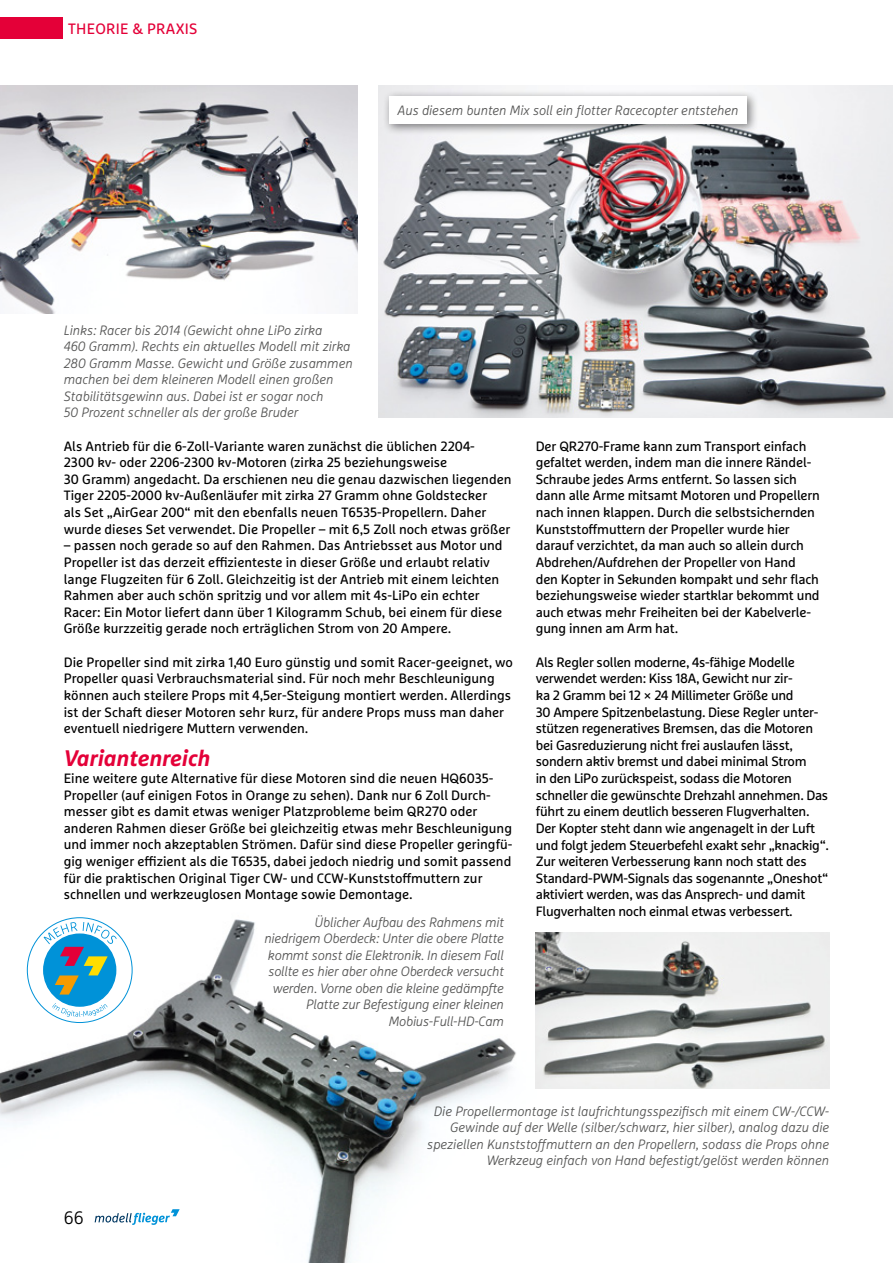
<style>
.page{position:relative;width:893px;height:1263px;background:#fff}
.page>*{position:absolute;margin:0;border:0;box-sizing:border-box;transform-origin:0 0}
.t1{font:italic 700 22.5px "Marselis OT";color:#e40038}
.t2{font:300 18px "Marselis OT";color:#000}
.t3{font:15px "Marselis OT";letter-spacing:.02em;color:#e40038}
.t4{font:13.5px/16.6px "Marselis OT";color:#000}
.t5{font:italic 300 13.5px/16.5px "Marselis OT";letter-spacing:-.01em;color:#565655;text-align:right}
.t6{font:13.5px/16.6px "Marselis OT";letter-spacing:-.02em;color:#000}
</style>
<div class="page">
<div style="left:0;top:17px;width:64px;height:22px;background:#e40038"></div>
<img style="left:0;top:85px;width:357px;height:229px">
<img style="left:378px;top:85px;width:515px;height:332px">
<div style="left:383px;top:90px;width:376px;height:46px;background:#000;opacity:.5"></div>
<div style="left:389px;top:96px;width:358px;height:27px;background:#fff"></div>
<img style="left:0;top:917px;width:536px;height:346px">
<img style="left:536px;top:932px;width:293px;height:157px">
<div style="left:27px;top:918px;width:105px;height:104px;background:#fff;border-radius:50%"></div>
<div style="left:44px;top:934px;width:72px;height:72px;background:#0092d8;border-radius:50%"></div>
<svg style="left:52px;top:1003px;width:56px;height:14px"></svg>
<svg style="left:44px;top:922px;width:73px;height:72px"></svg>
<p class="t3" style="left:68px;top:20px;width:46px">Theorie</p>
<p class="t3" style="left:132px;top:20px;width:59px">&amp; Praxis</p>
<p class="t5" style="left:398px;top:102px;width:342px">Aus diesem bunten Mix soll ein flotter Racecopter entstehen</p>
<p class="t5" style="left:64px;top:322px;width:290px;text-align:left">Links: Racer bis 2014 (Gewicht ohne LiPo zirka<br>460 Gramm). Rechts ein aktuelles Modell mit zirka 280 Gramm Masse. Gewicht und Größe zusammen machen bei dem kleineren Modell einen großen Stabilitätsgewinn aus. Dabei ist er sogar noch<br>50 Prozent schneller als der große Bruder</p>
<p class="t4" style="left:64px;top:437px;width:449px">Als Antrieb für die 6-Zoll-Variante waren zunächst die üblichen 2204-<br>2300 kv- oder 2206-2300 kv-Motoren (zirka 25 beziehungsweise<br>30 Gramm) angedacht. Da erschienen neu die genau dazwischen liegenden Tiger 2205-2000 kv-Außenläufer mit zirka 27 Gramm ohne Goldstecker<br>als Set „AirGear 200“ mit den ebenfalls neuen T6535-Propellern. Daher wurde dieses Set verwendet. Die Propeller – mit 6,5 Zoll noch etwas größer</p>
<p class="t4" style="left:64px;top:537px;width:440px">– passen noch gerade so auf den Rahmen. Das Antriebsset aus Motor und Propeller ist das derzeit effizienteste in dieser Größe und erlaubt relativ lange Flugzeiten für 6 Zoll. Gleichzeitig ist der Antrieb mit einem leichten Rahmen aber auch schön spritzig und vor allem mit 4s-LiPo ein echter Racer: Ein Motor liefert dann über 1 Kilogramm Schub, bei einem für diese Größe kurzzeitig gerade noch erträglichen Strom von 20 Ampere.</p>
<p class="t4" style="left:64px;top:653px;width:451px">Die Propeller sind mit zirka 1,40 Euro günstig und somit Racer-geeignet, wo Propeller quasi Verbrauchsmaterial sind. Für noch mehr Beschleunigung können auch steilere Props mit 4,5er-Steigung montiert werden. Allerdings ist der Schaft dieser Motoren sehr kurz, für andere Props muss man daher eventuell niedrigere Muttern verwenden.</p>
<p class="t1" style="left:64px;top:744px;width:148px">Variantenreich</p>
<p class="t4" style="left:64px;top:770px;width:450px">Eine weitere gute Alternative für diese Motoren sind die neuen HQ6035- Propeller (auf einigen Fotos in Orange zu sehen). Dank nur 6 Zoll Durch&shy;messer gibt es damit etwas weniger Platzprobleme beim QR270 oder anderen Rahmen dieser Größe bei gleichzeitig etwas mehr Beschleunigung und immer noch akzeptablen Strömen. Dafür sind diese Propeller geringfü&shy;gig weniger effizient als die T6535, dabei jedoch niedrig und somit passend für die praktischen Original Tiger CW- und CCW-Kunststoffmuttern zur schnellen und werkzeuglosen Montage sowie Demontage.</p>
<p class="t5" style="left:264px;top:913px;width:241px">Üblicher Aufbau des Rahmens mit niedrigem Oberdeck: Unter die obere Platte kommt sonst die Elektronik. In diesem Fall sollte es hier aber ohne Oberdeck versucht werden. Vorne oben die kleine gedämpfte Platte zur Befestigung einer kleinen Mobius-Full-HD-Cam</p>
<p class="t4" style="left:536px;top:437px;width:286px">Der QR270-Frame kann zum Transport einfach gefaltet werden, indem man die innere Rändel-Schraube jedes Arms entfernt. So lassen sich dann alle Arme mitsamt Motoren und Propellern nach innen klappen. Durch die selbstsichernden Kunststoffmuttern der Propeller wurde hier darauf verzichtet, da man auch so allein durch Abdrehen/Aufdrehen der Propeller von Hand den Kopter in Sekunden kompakt und sehr flach beziehungsweise wieder startklar bekommt und auch etwas mehr Freiheiten bei der Kabelverle&shy;gung innen am Arm hat.</p>
<p class="t6" style="left:536px;top:653px;width:295px">Als Regler sollen moderne, 4s-fähige Modelle verwendet werden: Kiss 18A, Gewicht nur zir-<br>ka 2 Gramm bei 12 × 24 Millimeter Größe und<br>30 Ampere Spitzenbelastung. Diese Regler unter&shy;stützen regeneratives Bremsen, das die Motoren bei Gasreduzierung nicht frei auslaufen lässt, sondern aktiv bremst und dabei minimal Strom<br>in den LiPo zurückspeist, sodass die Motoren schneller die gewünschte Drehzahl annehmen. Das führt zu einem deutlich besseren Flugverhalten.<br>Der Kopter steht dann wie angenagelt in der Luft und folgt jedem Steuerbefehl exakt sehr „knackig“.<br>Zur weiteren Verbesserung kann noch statt des Standard-PWM-Signals das sogenannte „Oneshot“ aktiviert werden, was das Ansprech- und damit Flugverhalten noch einmal etwas verbessert.</p>
<p class="t2" style="left:64px;top:1207px;width:21px">66</p>
<p class="t5" style="left:427px;top:1102px;width:403px">Die Propellermontage ist laufrichtungsspezifisch mit einem CW-/CCW-Gewinde auf der Welle (silber/schwarz, hier silber), analog dazu die speziellen Kunststoffmuttern an den Propellern, sodass die Props ohne Werkzeug einfach von Hand befestigt/gelöst werden können</p>
</div>
